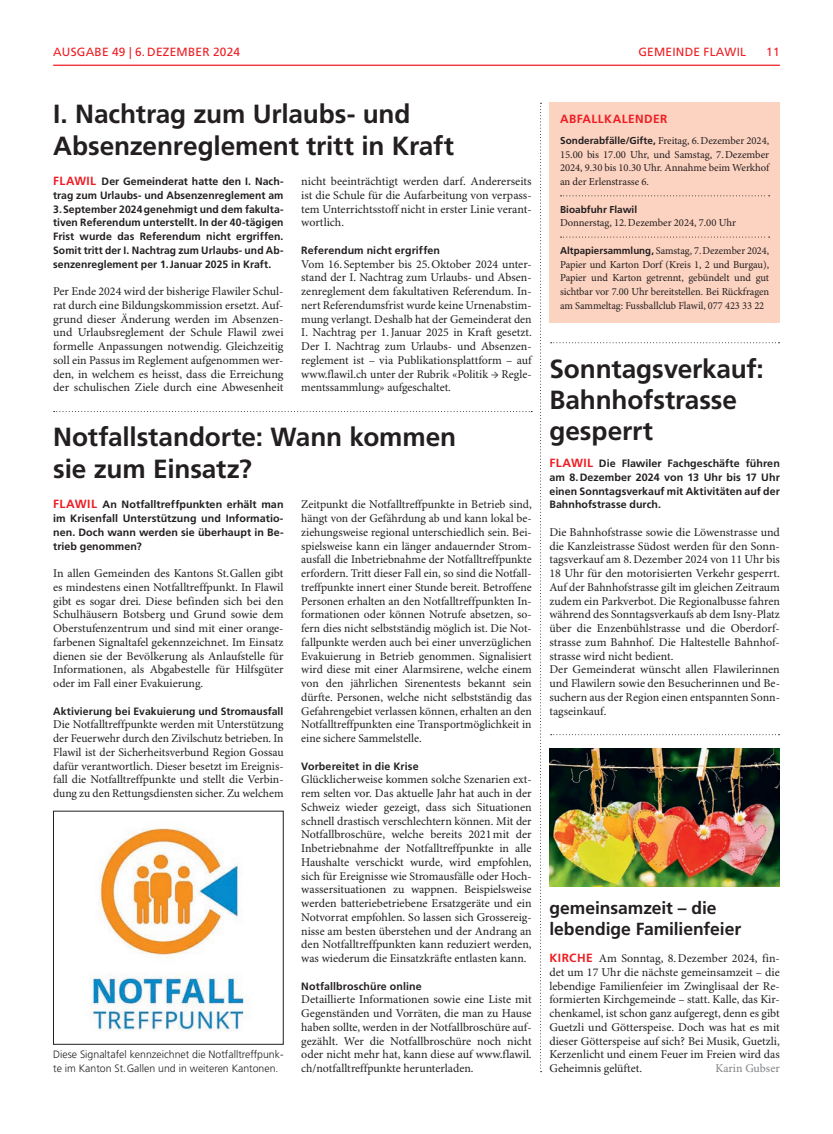
<style>
.page{position:relative;width:833px;height:1134px;background:#fff}
.page>*{position:absolute;margin:0;border:0;box-sizing:border-box;transform-origin:0 0}
.t1{font:700 26.25px/31.2px "Frutiger LT Std";letter-spacing:-.005em;color:#231f20}
.t2{font:700 17.5px/21.2px "Frutiger LT Std";letter-spacing:-.005em;color:#231f20}
.t3{font:11.88px/13.8px "Minion Pro";color:#231f20;text-align:justify}
.t4{font:11.88px "Frutiger LT Std";letter-spacing:.02em;color:#ee1d23}
.t5{font:700 11.88px "Frutiger LT Std";letter-spacing:.035em;color:#ee1d23}
.t6{font:11.88px "Minion Pro";color:#808285}
.t7{font:700 10.62px/13.8px "Frutiger LT Std";letter-spacing:.005em;color:#231f20;text-align:justify}
.t8{font:10.62px/13.8px "Minion Pro";letter-spacing:-.005em;color:#231f20;text-align:justify}
.t9{font:300 10.62px/13.8px "Frutiger LT Std";color:#231f20}
.t10{font:700 10px "Frutiger LT Std";color:#231f20}
.s1{font-size:11.88px;color:#ee1d23}
.s2{font-family:"Frutiger LT Std";font-weight:700;font-size:10px}
.s3{font-family:"Frutiger LT Std";font-weight:700;color:#ee1d23}
</style>
<div class="page">
<hr style="left:53px;top:65px;width:727px;height:1px;background:#ee1d23">
<svg style="left:540px;top:103px;width:1px;height:969px"></svg>
<svg style="left:550px;top:342px;width:229px;height:1px"></svg>
<svg style="left:54px;top:411px;width:478px;height:1px"></svg>
<svg style="left:550px;top:734px;width:229px;height:1px"></svg>
<div style="left:549px;top:102px;width:231px;height:221px;background:#fcd2c0"></div>
<svg style="left:560px;top:195px;width:209px;height:1px"></svg>
<svg style="left:560px;top:237px;width:209px;height:1px"></svg>
<img style="left:549px;top:749px;width:231px;height:137px">
<img style="left:90px;top:828px;width:155px;height:203px">
<p class="t4" style="left:53px;top:45px;width:18px">AUSGABE</p>
<p class="t4" style="left:112px;top:45px;width:67px">49 | 6. DEZEMBER</p>
<p class="t4" style="left:213px;top:45px;width:29px">2024</p>
<p class="t4" style="left:638px;top:45px;width:109px">GEMEINDE FLAWIL</p>
<p class="t4" style="left:766px;top:45px;width:15px">11</p>
<h1 class="t1" style="left:53px;top:99px;width:402px">I. Nachtrag zum Urlaubs- und<br>Absenzenreglement tritt in Kraft</h1>
<p class="t7" style="left:53px;top:175px;width:232px"><span class="s1">FLAWIL</span> Der Gemeinderat hatte den I. Nach&shy;trag zum Urlaubs- und Absenzenreglement am 3.September 2024genehmigt und dem fakulta&shy;tiven Referendum unterstellt. In der 40-tägigen Frist wurde das Referendum nicht ergriffen.<br>Somit tritt der I. Nachtrag zum Urlaubs- und Ab&shy;senzenreglement per 1.Januar 2025 in Kraft.</p>
<p class="t3" style="left:53px;top:285px;width:232px">Per Ende 2024 wird der bisherige Flawiler Schul&shy;rat durch eine Bildungskommission ersetzt. Auf&shy;grund dieser Änderung werden im Absenzen&shy;und Urlaubsreglement der Schule Flawil zwei formelle Anpassungen notwendig. Gleichzeitig soll ein Passus im Reglement aufgenommen wer&shy;den, in welchem es heisst, dass die Erreichung der schulischen Ziele durch eine Abwesenheit</p>
<p class="t3" style="left:301px;top:175px;width:232px">nicht beeinträchtigt werden darf. Andererseits ist die Schule für die Aufarbeitung von verpass&shy;tem Unterrichtsstoff nicht in erster Linie verant&shy;wortlich.</p>
<p class="t7" style="left:301px;top:243px;width:140px">Referendum nicht ergriffen</p>
<p class="t3" style="left:301px;top:257px;width:232px">Vom 16. September bis 25.Oktober 2024 unter&shy;stand der I. Nachtrag zum Urlaubs- und Absen&shy;zenreglement dem fakultativen Referendum. In&shy;nert Referendumsfrist wurde keine Urnenabstim&shy;mung verlangt. Deshalb hat der Gemeinderat den I. Nachtrag per 1.Januar 2025 in Kraft gesetzt.<br>Der I. Nachtrag zum Urlaubs- und Absenzen&shy;reglement ist – via Publikationsplattform – auf www.flawil.ch unter der Rubrik «Politik → Regle&shy;mentssammlung» aufgeschaltet.</p>
<h1 class="t1" style="left:53px;top:422px;width:404px">Notfallstandorte: Wann kommen sie zum Einsatz?</h1>
<p class="t7" style="left:53px;top:498px;width:232px"><span class="s1">FLAWIL</span> An Notfalltreffpunkten erhält man im Krisenfall Unterstützung und Informatio&shy;nen. Doch wann werden sie überhaupt in Be&shy;trieb genommen?</p>
<p class="t3" style="left:53px;top:567px;width:232px">In allen Gemeinden des Kantons St.Gallen gibt es mindestens einen Notfalltreffpunkt. In Flawil gibt es sogar drei. Diese befinden sich bei den Schulhäusern Botsberg und Grund sowie dem Oberstufenzentrum und sind mit einer orange&shy;farbenen Signaltafel gekennzeichnet. Im Einsatz dienen sie der Bevölkerung als Anlaufstelle für Informationen, als Abgabestelle für Hilfsgüter oder im Fall einer Evakuierung.</p>
<p class="t7" style="left:53px;top:704px;width:232px">Aktivierung bei Evakuierung und Stromausfall</p>
<p class="t3" style="left:53px;top:718px;width:232px">Die Notfalltreffpunkte werden mit Unterstützung der Feuerwehr durch den Zivilschutz betrieben. In Flawil ist der Sicherheitsverbund Region Gossau dafür verantwortlich. Dieser besetzt im Ereignis&shy;fall die Notfalltreffpunkte und stellt die Verbin&shy;dung zu den Rettungsdiensten sicher. Zu welchem</p>
<p class="t3" style="left:301px;top:498px;width:232px">Zeitpunkt die Notfalltreffpunkte in Betrieb sind, hängt von der Gefährdung ab und kann lokal be&shy;ziehungsweise regional unterschiedlich sein. Bei&shy;spielsweise kann ein länger andauernder Strom&shy;ausfall die Inbetriebnahme der Notfalltreffpunkte erfordern. Tritt dieser Fall ein, so sind die Notfall&shy;treffpunkte innert einer Stunde bereit. Betroffene Personen erhalten an den Notfalltreffpunkten In&shy;formationen oder können Notrufe absetzen, so&shy;fern dies nicht selbstständig möglich ist. Die Not&shy;fallpunkte werden auch bei einer unverzüglichen Evakuierung in Betrieb genommen. Signalisiert wird diese mit einer Alarmsirene, welche einem von den jährlichen Sirenentests bekannt sein dürfte. Personen, welche nicht selbstständig das Gefahrengebiet verlassen können, erhalten an den Notfalltreffpunkten eine Transportmöglichkeit in eine sichere Sammelstelle.</p>
<p class="t7" style="left:301px;top:759px;width:119px">Vorbereitet in die Krise</p>
<p class="t3" style="left:301px;top:773px;width:232px">Glücklicherweise kommen solche Szenarien ext&shy;rem selten vor. Das aktuelle Jahr hat auch in der Schweiz wieder gezeigt, dass sich Situationen schnell drastisch verschlechtern können. Mit der Notfallbroschüre, welche bereits 2021mit der Inbetriebnahme der Notfalltreffpunkte in alle Haushalte verschickt wurde, wird empfohlen, sich für Ereignisse wie Stromausfälle oder Hoch&shy;wassersituationen zu wappnen. Beispielsweise werden batteriebetriebene Ersatzgeräte und ein Notvorrat empfohlen. So lassen sich Grossereig&shy;nisse am besten überstehen und der Andrang an den Notfalltreffpunkten kann reduziert werden, was wiederum die Einsatzkräfte entlasten kann.</p>
<p class="t7" style="left:301px;top:979px;width:122px">Notfallbroschüre online</p>
<p class="t3" style="left:301px;top:993px;width:232px">Detaillierte Informationen sowie eine Liste mit Gegenständen und Vorräten, die man zu Hause haben sollte, werden in der Notfallbroschüre auf&shy;gezählt. Wer die Notfallbroschüre noch nicht oder nicht mehr hat, kann diese auf www.flawil. ch/notfalltreffpunkte herunterladen.</p>
<p class="t9" style="left:53px;top:1048px;width:232px">Diese Signaltafel kennzeichnet die Notfalltreffpunk&shy;te im Kanton St.Gallen und in weiteren Kantonen.</p>
<p class="t5" style="left:560px;top:112px;width:109px">ABFALLKALENDER</p>
<p class="t8" style="left:560px;top:134px;width:211px"><span class="s2">Sonderabfälle/Gifte,</span> Freitag, 6.Dezember 2024, 15.00 bis 17.00 Uhr, und Samstag, 7.Dezember 2024, 9.30 bis 10.30 Uhr. Annahme beim Werkhof an der Erlenstrasse 6.</p>
<p class="t10" style="left:560px;top:203px;width:79px">Bioabfuhr Flawil</p>
<p class="t8" style="left:560px;top:217px;width:177px">Donnerstag, 12.Dezember 2024, 7.00 Uhr</p>
<p class="t8" style="left:560px;top:244px;width:211px"><span class="s2">Altpapiersammlung,</span> Samstag, 7.Dezember 2024, Papier und Karton Dorf (Kreis 1, 2 und Burgau), Papier und Karton getrennt, gebündelt und gut sichtbar vor 7.00 Uhr bereitstellen. Bei Rückfragen am Sammeltag: Fussballclub Flawil, 077 423 33 22</p>
<h1 class="t1" style="left:549px;top:353px;width:216px">Sonntagsverkauf:<br>Bahnhofstrasse gesperrt</h1>
<p class="t7" style="left:549px;top:456px;width:232px"><span class="s1">FLAWIL</span> Die Flawiler Fachgeschäfte führen am 8.Dezember 2024 von 13 Uhr bis 17 Uhr einen Sonntagsverkauf mit Aktivitäten auf der Bahnhofstrasse durch.</p>
<p class="t3" style="left:549px;top:526px;width:232px;text-align:left">Die Bahnhofstrasse sowie die Löwenstrasse und die Kanzleistrasse Südost werden für den Sonn&shy;tagsverkauf am 8.Dezember 2024 von 11 Uhr bis 18 Uhr für den motorisierten Verkehr gesperrt.<br>Auf der Bahnhofstrasse gilt im gleichen Zeitraum zudem ein Parkverbot. Die Regionalbusse fahren während des Sonntagsverkaufs ab dem Isny-Platz über die Enzenbühlstrasse und die Oberdorf&shy;strasse zum Bahnhof. Die Haltestelle Bahnhof&shy;strasse wird nicht bedient.<br>Der Gemeinderat wünscht allen Flawilerinnen und Flawilern sowie den Besucherinnen und Be&shy;suchern aus der Region einen entspannten Sonn&shy;tagseinkauf.</p>
<h2 class="t2" style="left:549px;top:897px;width:193px">gemeinsamzeit – die lebendige Familienfeier</h2>
<p class="t3" style="left:549px;top:952px;width:232px"><span class="s3">KIRCHE</span> Am Sonntag, 8.Dezember 2024, fin&shy;det um 17 Uhr die nächste gemeinsamzeit – die lebendige Familienfeier im Zwinglisaal der Re&shy;formierten Kirchgemeinde – statt. Kalle, das Kir&shy;chenkamel, ist schon ganz aufgeregt, denn es gibt Guetzli und Götterspeise. Doch was hat es mit dieser Götterspeise auf sich? Bei Musik, Guetzli, Kerzenlicht und einem Feuer im Freien wird das Geheimnis gelüftet.</p>
<p class="t6" style="left:715px;top:1061px;width:66px">Karin Gubser</p>
</div>
